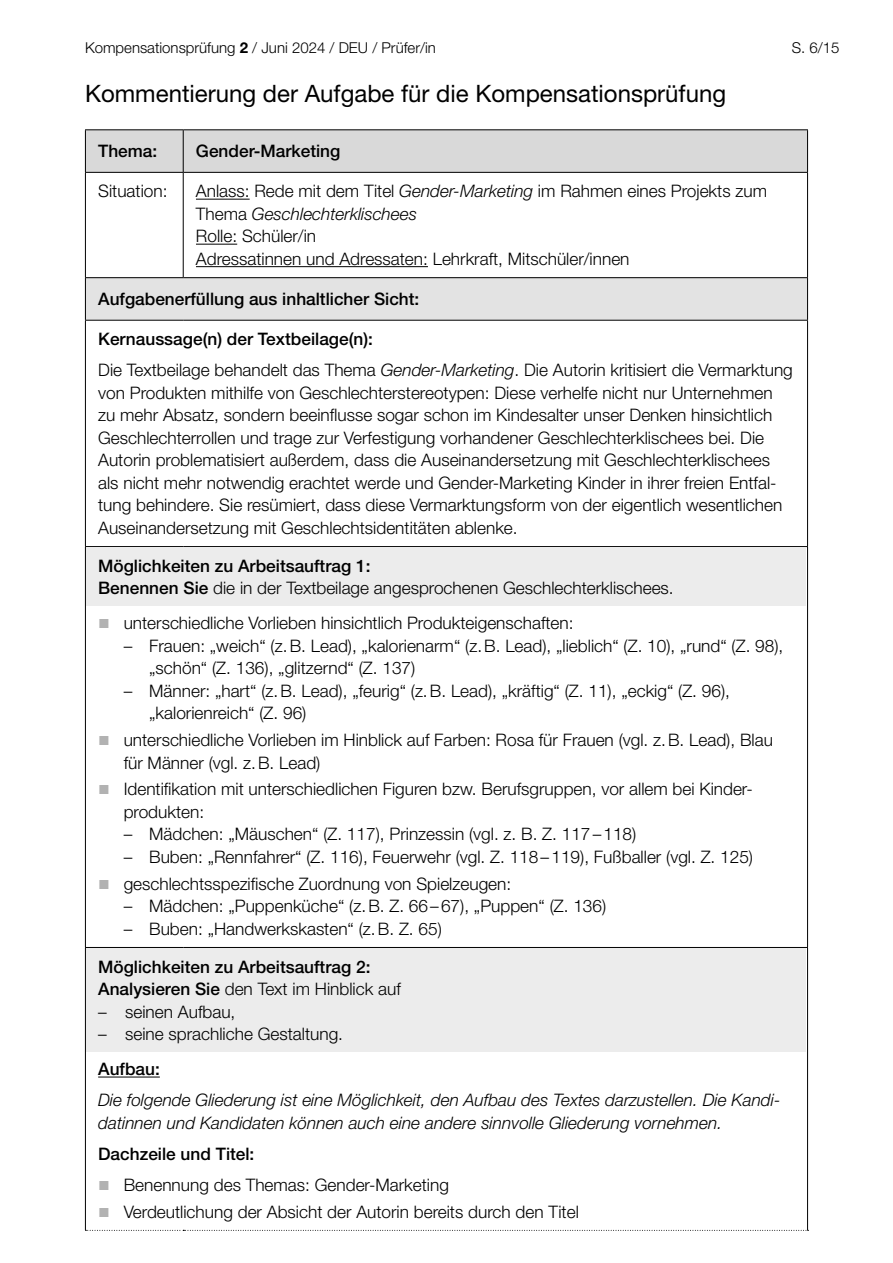
<style>
.page{position:relative;width:893px;height:1263px;background:#fff}
.page>*{position:absolute;margin:0;border:0;box-sizing:border-box;transform-origin:0 0}
.t1{font:24px "Helvetica Neue LT Std";color:#000}
.t2{font:300 17.25px/22.5px "Helvetica Neue LT Std";color:#000}
.t3{font:500 17.25px/22.5px "Helvetica Neue LT Std";color:#000}
.t4{font:italic 300 17.25px/22.5px "Helvetica Neue LT Std";color:#000}
.t5{font:300 15px "Helvetica Neue LT Std";color:#000}
.s1{font-weight:700}
.s2{font-style:italic}
.s3{font-weight:500}
.s4{font-family:"Arial";font-weight:400;font-size:19.5px;color:#b2b2b2}
.s5{font-weight:300}
</style>
<div class="page">
<div style="left:86px;top:130px;width:721px;height:42px;background:#d9d9d9"></div>
<div style="left:85px;top:278px;width:722px;height:42px;background:#e3e3e3"></div>
<hr style="left:85px;top:129px;width:98px;height:1px;background:#000">
<hr style="left:85px;top:130px;width:1px;height:42px;background:#000">
<hr style="left:183px;top:129px;width:625px;height:1px;background:#000">
<hr style="left:183px;top:130px;width:1px;height:42px;background:#000">
<hr style="left:807px;top:130px;width:1px;height:42px;background:#000">
<hr style="left:85px;top:172px;width:98px;height:1px;background:#000">
<hr style="left:85px;top:173px;width:1px;height:104px;background:#000">
<hr style="left:183px;top:172px;width:625px;height:1px;background:#000">
<hr style="left:183px;top:173px;width:1px;height:104px;background:#000">
<hr style="left:807px;top:173px;width:1px;height:104px;background:#000">
<hr style="left:85px;top:277px;width:98px;height:1px;background:#000">
<hr style="left:85px;top:278px;width:1px;height:42px;background:#000">
<hr style="left:183px;top:277px;width:625px;height:1px;background:#000">
<hr style="left:807px;top:278px;width:1px;height:42px;background:#000">
<hr style="left:85px;top:320px;width:98px;height:1px;background:#000">
<hr style="left:85px;top:321px;width:1px;height:225px;background:#000">
<hr style="left:183px;top:320px;width:625px;height:1px;background:#000">
<hr style="left:807px;top:321px;width:1px;height:225px;background:#000">
<hr style="left:85px;top:546px;width:98px;height:1px;background:#000">
<hr style="left:85px;top:547px;width:1px;height:400px;background:#000">
<hr style="left:183px;top:546px;width:625px;height:1px;background:#000">
<hr style="left:807px;top:547px;width:1px;height:400px;background:#000">
<hr style="left:85px;top:948px;width:1px;height:282px;background:#000">
<hr style="left:807px;top:948px;width:1px;height:282px;background:#000">
<hr style="left:85px;top:947px;width:98px;height:1px;background:#000">
<hr style="left:183px;top:947px;width:625px;height:1px;background:#000">
<svg style="left:85px;top:1230px;width:723px;height:1px"></svg>
<hr style="left:196px;top:199px;width:54px;height:1px;background:#000">
<hr style="left:196px;top:244px;width:41px;height:1px;background:#000">
<hr style="left:196px;top:266px;width:232px;height:1px;background:#000">
<div style="left:87px;top:547px;width:719px;height:58px;background:#ececec"></div>
<div style="left:87px;top:948px;width:719px;height:103px;background:#ececec"></div>
<hr style="left:98px;top:1076px;width:62px;height:1px;background:#000">
<p class="t5" style="left:85px;top:39px;width:352px">Kompensationsprüfung <span class="s1">2</span> / Juni 2024 / DEU / Prüfer/in</p>
<p class="t5" style="left:792px;top:39px;width:49px">S. 6/15</p>
<h1 class="t1" style="left:85px;top:79px;width:643px">Kommentierung der Aufgabe für die Kompensationsprüfung</h1>
<p class="t3" style="left:98px;top:140px;width:61px">Thema:</p>
<p class="t3" style="left:196px;top:140px;width:146px">Gender-Marketing</p>
<p class="t2" style="left:98px;top:180px;width:71px">Situation:</p>
<p class="t2" style="left:196px;top:180px;width:573px">Anlass: Rede mit dem Titel <span class="s2">Gender-Marketing</span> im Rahmen eines Projekts zum Thema <span class="s2">Geschlechterklischees<br></span>Rolle: Schüler/in<br>Adressatinnen und Adressaten: Lehrkraft, Mitschüler/innen</p>
<p class="t3" style="left:98px;top:288px;width:323px">Aufgabenerfüllung aus inhaltlicher Sicht:</p>
<p class="t2" style="left:98px;top:323px;width:696px;line-height:31px"><span class="s3">Kernaussage(n) der Textbeilage(n):<br></span>Die Textbeilage behandelt das Thema <span class="s2">Gender-Marketing</span>. Die Autorin kritisiert die Vermarktung</p>
<p class="t2" style="left:98px;top:381px;width:686px">von Produkten mithilfe von Geschlechterstereotypen: Diese verhelfe nicht nur Unternehmen zu mehr Absatz, sondern beeinflusse sogar schon im Kindesalter unser Denken hinsichtlich Geschlechterrollen und trage zur Verfestigung vorhandener Geschlechterklischees bei. Die Autorin problematisiert außerdem, dass die Auseinandersetzung mit Geschlechterklischees als nicht mehr notwendig erachtet werde und Gender-Marketing Kinder in ihrer freien Entfal&shy;tung behindere. Sie resümiert, dass diese Vermarktungsform von der eigentlich wesentlichen Auseinandersetzung mit Geschlechtsidentitäten ablenke.</p>
<p class="t2" style="left:98px;top:554px;width:577px"><span class="s3">Möglichkeiten zu Arbeitsauftrag 1:<br>Benennen Sie</span> die in der Textbeilage angesprochenen Geschlechterklischees.</p>
<p class="t2" style="left:98px;top:612px;width:477px"><span class="s4">■</span> unterschiedliche Vorlieben hinsichtlich Produkteigenschaften:</p>
<p class="t2" style="left:149px;top:634px;width:636px;text-indent:-26px">– Frauen: „weich“ (z.B. Lead), „kalorienarm“ (z.B. Lead), „lieblich“ (Z. 10), „rund“ (Z. 98), „schön“ (Z. 136), „glitzernd“ (Z. 137)</p>
<p class="t2" style="left:149px;top:679px;width:582px;text-indent:-26px">– Männer: „hart“ (z.B. Lead), „feurig“ (z.B. Lead), „kräftig“ (Z. 11), „eckig“ (Z. 96), „kalorienreich“ (Z. 96)</p>
<p class="t2" style="left:124px;top:728px;width:651px;text-indent:-26px"><span class="s4">■</span> unterschiedliche Vorlieben im Hinblick auf Farben: Rosa für Frauen (vgl. z.B. Lead), Blau für Männer (vgl. z.B. Lead)</p>
<p class="t2" style="left:124px;top:778px;width:629px;text-indent:-26px"><span class="s4">■</span> Identifikation mit unterschiedlichen Figuren bzw. Berufsgruppen, vor allem bei Kinder&shy;produkten:</p>
<p class="t2" style="left:124px;top:823px;width:514px">– Mädchen: „Mäuschen“ (Z. 117), Prinzessin (vgl. z. B. Z. 117–118)</p>
<p class="t2" style="left:124px;top:845px;width:631px">– Buben: „Rennfahrer“ (Z. 116), Feuerwehr (vgl. Z. 118–119), Fußballer (vgl. Z. 125)</p>
<p class="t2" style="left:98px;top:872px;width:415px"><span class="s4">■</span> geschlechtsspezifische Zuordnung von Spielzeugen:</p>
<p class="t2" style="left:124px;top:894px;width:484px">– Mädchen: „Puppenküche“ (z.B. Z. 66–67), „Puppen“ (Z. 136)</p>
<p class="t2" style="left:124px;top:917px;width:320px">– Buben: „Handwerkskasten“ (z.B. Z. 65)</p>
<p class="t3" style="left:98px;top:955px;width:304px">Möglichkeiten zu Arbeitsauftrag 2:<br>Analysieren Sie <span class="s5">den Text im Hinblick auf</span></p>
<p class="t2" style="left:98px;top:1000px;width:139px">– seinen Aufbau,</p>
<p class="t2" style="left:98px;top:1022px;width:246px">– seine sprachliche Gestaltung.</p>
<p class="t3" style="left:98px;top:1058px;width:63px">Aufbau:</p>
<p class="t4" style="left:98px;top:1089px;width:684px">Die folgende Gliederung ist eine Möglichkeit, den Aufbau des Textes darzustellen. Die Kandi&shy;datinnen und Kandidaten können auch eine andere sinnvolle Gliederung vornehmen.</p>
<p class="t3" style="left:98px;top:1142px;width:158px">Dachzeile und Titel:</p>
<p class="t2" style="left:98px;top:1173px;width:352px"><span class="s4">■</span> Benennung des Themas: Gender-Marketing</p>
<p class="t2" style="left:98px;top:1200px;width:482px"><span class="s4">■</span> Verdeutlichung der Absicht der Autorin bereits durch den Titel</p>
</div>
